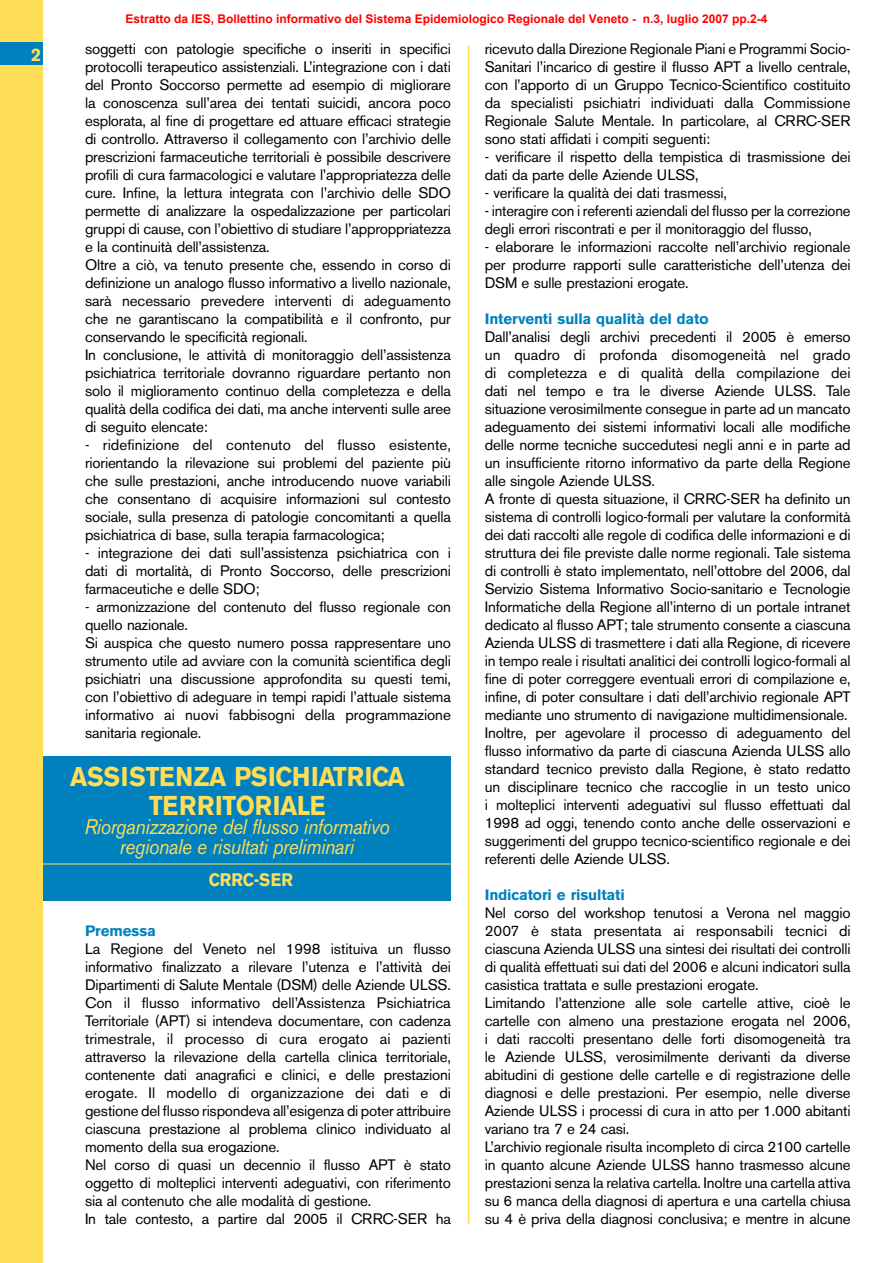
<style>
.page{position:relative;width:893px;height:1263px;background:#fff}
.page>*{position:absolute;margin:0;border:0;box-sizing:border-box;transform-origin:0 0}
.t1{font:700 27px/28.5px "AK11";color:#ffdd56;text-align:center;scale:.9 1}
.t2{font:italic 21px/19.5px "AK11";letter-spacing:-.005em;color:#ffdd56;text-align:center;scale:.9 1}
.t3{font:700 18px "AK11";letter-spacing:.035em;color:#ffdd56;scale:.9 1}
.t4{font:700 18px "AK11";letter-spacing:.035em;color:#ffdd56}
.t5{font:15px/18px "AK11";color:#000}
.t6{font:700 15px "AK11";letter-spacing:.005em;color:#0081bd}
.t7{font:700 12px "Arial";color:#f00}
</style>
<div class="page">
<div style="left:41px;top:756px;width:410px;height:144px;background:#0081bd"></div>
<hr style="left:41px;top:864px;width:410px;height:1px;background:#ffdd56">
<div style="left:0;top:0;width:43px;height:1263px;background:#ffdd56"></div>
<div style="left:0;top:43px;width:43px;height:22px;background:#0081bd"></div>
<hr style="left:468px;top:46px;width:1px;height:1178px;background:#ffdd56">
<p class="t7" style="left:125px;top:11px;width:644px">Estratto da IES, Bollettino informativo del Sistema Epidemiologico Regionale del Veneto - n.3, luglio 2007 pp.2-4</p>
<p class="t4" style="left:31px;top:44px;width:11px">2</p>
<p class="t5" style="left:85px;top:40px;width:367px">soggetti con patologie specifiche o inseriti in specifici protocolli terapeutico assistenziali. L’integrazione con i dati del Pronto Soccorso permette ad esempio di migliorare la conoscenza sull’area dei tentati suicidi, ancora poco esplorata, al fine di progettare ed attuare efficaci strategie di controllo. Attraverso il collegamento con l’archivio delle prescrizioni farmaceutiche territoriali è possibile descrivere profili di cura farmacologici e valutare l’appropriatezza delle cure. Infine, la lettura integrata con l’archivio delle SDO permette di analizzare la ospedalizzazione per particolari gruppi di cause, con l’obiettivo di studiare l’approppriatezza e la continuità dell’assistenza.<br>Oltre a ciò, va tenuto presente che, essendo in corso di definizione un analogo flusso informativo a livello nazionale, sarà necessario prevedere interventi di adeguamento che ne garantiscano la compatibilità e il confronto, pur conservando le specificità regionali.<br>In conclusione, le attività di monitoraggio dell’assistenza psichiatrica territoriale dovranno riguardare pertanto non solo il miglioramento continuo della completezza e della qualità della codifica dei dati, ma anche interventi sulle aree di seguito elencate:</p>
<p class="t5" style="left:85px;top:436px;width:367px;text-align:justify">- ridefinizione del contenuto del flusso esistente, riorientando la rilevazione sui problemi del paziente più che sulle prestazioni, anche introducendo nuove variabili che consentano di acquisire informazioni sul contesto sociale, sulla presenza di patologie concomitanti a quella psichiatrica di base, sulla terapia farmacologica;</p>
<p class="t5" style="left:85px;top:544px;width:367px;text-align:justify">- integrazione dei dati sull’assistenza psichiatrica con i dati di mortalità, di Pronto Soccorso, delle prescrizioni farmaceutiche e delle SDO;</p>
<p class="t5" style="left:85px;top:598px;width:367px">- armonizzazione del contenuto del flusso regionale con quello nazionale.<br>Si auspica che questo numero possa rappresentare uno strumento utile ad avviare con la comunità scientifica degli psichiatri una discussione approfondita su questi temi, con l’obiettivo di adeguare in tempi rapidi l’attuale sistema informativo ai nuovi fabbisogni della programmazione sanitaria regionale.</p>
<h1 class="t1" style="left:70px;top:762px;width:373px">ASSISTENZA PSICHIATRICA<br>TERRITORIALE</h1>
<h2 class="t2" style="left:85px;top:817px;width:340px">Riorganizzazione del flusso informativo regionale e risultati preliminari</h2>
<p class="t3" style="left:209px;top:869px;width:95px">CRRC-SER</p>
<p class="t6" style="left:85px;top:922px;width:72px">Premessa</p>
<p class="t5" style="left:85px;top:940px;width:367px">La Regione del Veneto nel 1998 istituiva un flusso informativo finalizzato a rilevare l’utenza e l’attività dei Dipartimenti di Salute Mentale (DSM) delle Aziende ULSS.<br>Con il flusso informativo dell’Assistenza Psichiatrica Territoriale (APT) si intendeva documentare, con cadenza trimestrale, il processo di cura erogato ai pazienti attraverso la rilevazione della cartella clinica territoriale, contenente dati anagrafici e clinici, e delle prestazioni erogate. Il modello di organizzazione dei dati e di gestione del flusso rispondeva all’esigenza di poter attribuire ciascuna prestazione al problema clinico individuato al momento della sua erogazione.<br>Nel corso di quasi un decennio il flusso APT è stato oggetto di molteplici interventi adeguativi, con riferimento sia al contenuto che alle modalità di gestione.<br>In tale contesto, a partire dal 2005 il CRRC-SER ha</p>
<p class="t5" style="left:485px;top:40px;width:367px;text-align:justify">ricevuto dalla Direzione Regionale Piani e Programmi Socio-Sanitari l’incarico di gestire il flusso APT a livello centrale, con l’apporto di un Gruppo Tecnico-Scientifico costituito da specialisti psichiatri individuati dalla Commissione Regionale Salute Mentale. In particolare, al CRRC-SER sono stati affidati i compiti seguenti:</p>
<p class="t5" style="left:485px;top:148px;width:367px">- verificare il rispetto della tempistica di trasmissione dei dati da parte delle Aziende ULSS,</p>
<p class="t5" style="left:485px;top:184px;width:243px">- verificare la qualità dei dati trasmessi,</p>
<p class="t5" style="left:485px;top:202px;width:367px">- interagire con i referenti aziendali del flusso per la correzione degli errori riscontrati e per il monitoraggio del flusso,</p>
<p class="t5" style="left:485px;top:238px;width:367px;text-align:justify">- elaborare le informazioni raccolte nell’archivio regionale per produrre rapporti sulle caratteristiche dell’utenza dei DSM e sulle prestazioni erogate.</p>
<p class="t6" style="left:485px;top:310px;width:225px">Interventi sulla qualità del dato</p>
<p class="t5" style="left:485px;top:328px;width:367px">Dall’analisi degli archivi precedenti il 2005 è emerso un quadro di profonda disomogeneità nel grado di completezza e di qualità della compilazione dei dati nel tempo e tra le diverse Aziende ULSS. Tale situazione verosimilmente consegue in parte ad un mancato adeguamento dei sistemi informativi locali alle modifiche delle norme tecniche succedutesi negli anni e in parte ad un insufficiente ritorno informativo da parte della Regione alle singole Aziende ULSS.<br>A fronte di questa situazione, il CRRC-SER ha definito un sistema di controlli logico-formali per valutare la conformità dei dati raccolti alle regole di codifica delle informazioni e di struttura dei file previste dalle norme regionali. Tale sistema di controlli è stato implementato, nell’ottobre del 2006, dal Servizio Sistema Informativo Socio-sanitario e Tecnologie Informatiche della Regione all’interno di un portale intranet dedicato al flusso APT; tale strumento consente a ciascuna Azienda ULSS di trasmettere i dati alla Regione, di ricevere in tempo reale i risultati analitici dei controlli logico-formali al fine di poter correggere eventuali errori di compilazione e, infine, di poter consultare i dati dell’archivio regionale APT mediante uno strumento di navigazione multidimensionale.<br>Inoltre, per agevolare il processo di adeguamento del flusso informativo da parte di ciascuna Azienda ULSS allo standard tecnico previsto dalla Regione, è stato redatto un disciplinare tecnico che raccoglie in un testo unico i molteplici interventi adeguativi sul flusso effettuati dal 1998 ad oggi, tenendo conto anche delle osservazioni e suggerimenti del gruppo tecnico-scientifico regionale e dei referenti delle Aziende ULSS.</p>
<p class="t6" style="left:485px;top:886px;width:141px">Indicatori e risultati</p>
<p class="t5" style="left:485px;top:904px;width:367px">Nel corso del workshop tenutosi a Verona nel maggio 2007 è stata presentata ai responsabili tecnici di ciascuna Azienda ULSS una sintesi dei risultati dei controlli di qualità effettuati sui dati del 2006 e alcuni indicatori sulla casistica trattata e sulle prestazioni erogate.<br>Limitando l’attenzione alle sole cartelle attive, cioè le cartelle con almeno una prestazione erogata nel 2006, i dati raccolti presentano delle forti disomogeneità tra le Aziende ULSS, verosimilmente derivanti da diverse abitudini di gestione delle cartelle e di registrazione delle diagnosi e delle prestazioni. Per esempio, nelle diverse Aziende ULSS i processi di cura in atto per 1.000 abitanti variano tra 7 e 24 casi.<br>L’archivio regionale risulta incompleto di circa 2100 cartelle in quanto alcune Aziende ULSS hanno trasmesso alcune prestazioni senza la relativa cartella. Inoltre una cartella attiva su 6 manca della diagnosi di apertura e una cartella chiusa su 4 è priva della diagnosi conclusiva; e mentre in alcune</p>
</div>
